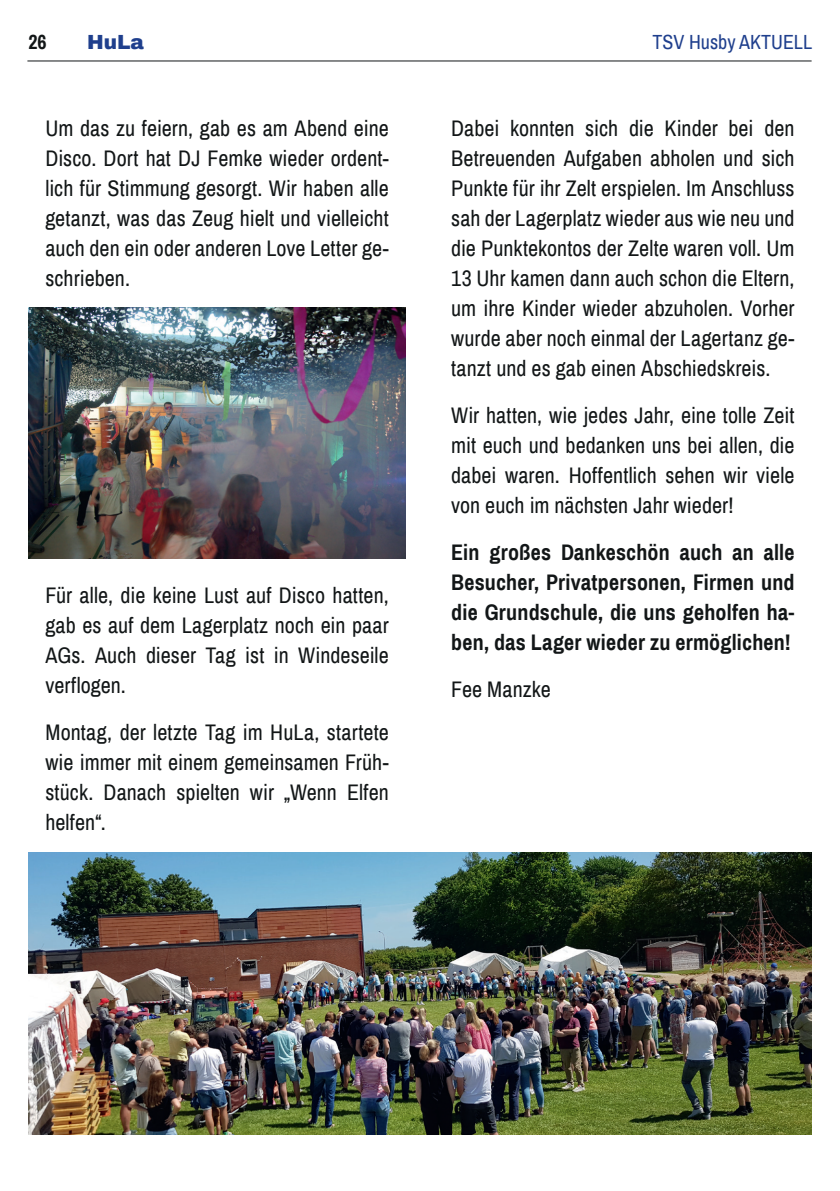
<style>
.page{position:relative;width:840px;height:1191px;background:#fff}
.page>*{position:absolute;margin:0;border:0;box-sizing:border-box;transform-origin:0 0}
.Fließtext_Inhalt_Artikel{font:22px/30px "Archivo Narrow";color:#121617;text-align:justify}
.Fließtext_Inhalt_Artikel-2{font:700 22px/30px "Archivo Narrow";letter-spacing:.01em;color:#121617;text-align:justify}
.Kopfzeile_Inhalt{font:20px "Archivo Narrow";color:#1f3f8d}
.Kopfzeile_Inhalt-2{font:900 20px "Archivo";color:#1f3f8d}
.t1{font:700 20px "Archivo Narrow";color:#121617}
</style>
<div class="page">
<hr style="left:27px;top:60px;width:784px;height:1px;background:#121617">
<img style="left:28px;top:308px;width:377px;height:250px">
<img style="left:28px;top:852px;width:783px;height:282px">
<p class="t1" style="left:28px;top:28px;width:20px">26</p>
<p class="Kopfzeile_Inhalt-2" style="left:87px;top:30px;width:58px">HuLa</p>
<p class="Kopfzeile_Inhalt" style="left:652px;top:28px;width:161px">TSV Husby AKTUELL</p>
<p class="Fließtext_Inhalt_Artikel" style="left:45px;top:113px;width:345px">Um das zu feiern, gab es am Abend eine Disco. Dort hat DJ Femke wieder ordent&shy;lich für Stimmung gesorgt. Wir haben alle getanzt, was das Zeug hielt und vielleicht auch den ein oder anderen Love Letter ge&shy;schrieben.</p>
<p class="Fließtext_Inhalt_Artikel" style="left:45px;top:580px;width:345px">Für alle, die keine Lust auf Disco hatten, gab es auf dem Lagerplatz noch ein paar AGs. Auch dieser Tag ist in Windeseile verflogen.</p>
<p class="Fließtext_Inhalt_Artikel" style="left:45px;top:717px;width:345px">Montag, der letzte Tag im HuLa, startete wie immer mit einem gemeinsamen Früh&shy;stück. Danach spielten wir „Wenn Elfen helfen“.</p>
<p class="Fließtext_Inhalt_Artikel" style="left:451px;top:113px;width:345px">Dabei konnten sich die Kinder bei den Betreuenden Aufgaben abholen und sich Punkte für ihr Zelt erspielen. Im Anschluss sah der Lagerplatz wieder aus wie neu und die Punktekontos der Zelte waren voll. Um 13 Uhr kamen dann auch schon die Eltern, um ihre Kinder wieder abzuholen. Vorher wurde aber noch einmal der Lagertanz ge&shy;tanzt und es gab einen Abschiedskreis.</p>
<p class="Fließtext_Inhalt_Artikel" style="left:451px;top:400px;width:344px">Wir hatten, wie jedes Jahr, eine tolle Zeit mit euch und bedanken uns bei allen, die dabei waren. Hoffentlich sehen wir viele von euch im nächsten Jahr wieder!</p>
<p class="Fließtext_Inhalt_Artikel-2" style="left:451px;top:537px;width:345px">Ein großes Dankeschön auch an alle Besucher, Privatpersonen, Firmen und die Grundschule, die uns geholfen ha&shy;ben, das Lager wieder zu ermöglichen!</p>
<p class="Fließtext_Inhalt_Artikel" style="left:451px;top:674px;width:101px">Fee Manzke</p>
</div>
